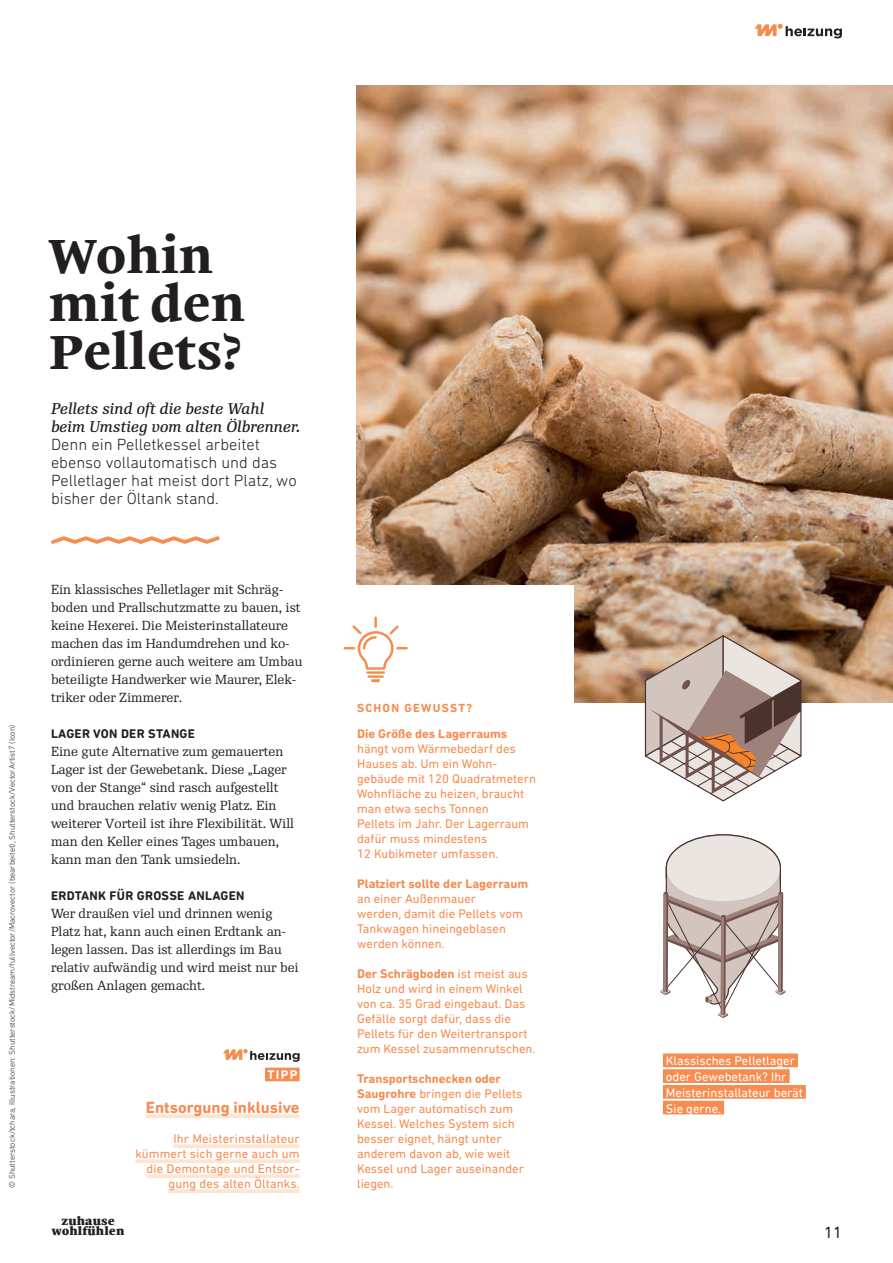
<style>
.page{position:relative;width:893px;height:1263px;background:#fff}
.page>*{position:absolute;margin:0;border:0;box-sizing:border-box;transform-origin:0 0}
.t1{font:700 48px/48px "Malabar LTW02";color:#231f20}
.t2{font:300 16.5px/18px "DIN Next Rounded LT Pro";color:#231f20}
.t3{font:700 16.5px "DIN Next Rounded LT Pro";color:#f68c50}
.t4{font:16.5px "DIN Next Rounded LT Pro";color:#231f20}
.t5{font:italic 15px/18px "Re Public Text";color:#231f20}
.t6{font:12.75px/15px "DIN Next Rounded LT Pro";color:#f68c50}
.t7{font:12.75px/18px "Re Public";color:#231f20}
.t8{font:12.75px/15.8px "DIN Next Rounded LT Pro";color:#fff}
.t9{font:700 12.75px "DIN Next Rounded LT Pro";color:#f68c50}
.t10{font:700 12.75px "DIN Next Rounded LT Pro";letter-spacing:.02em;color:#231f20}
.t11{font:700 12.75px "DIN Next Rounded LT Pro";color:#fff}
.t12{font:700 12px "DIN Next Rounded LT Pro";letter-spacing:.1em;color:#f68c50}
.t13{font:800 11.1px/10.2px "Malabar LTW02";letter-spacing:.01em;color:#231f20;text-align:center}
.t14{font:300 8.25px "DIN Next Rounded LT Pro";color:#231f20}
.s1{font-weight:700}
</style>
<div class="page">
<hr style="left:0;top:684px;width:1px;height:579px;background:#fee5d2">
<hr style="left:146px;top:1114px;width:154px;height:4px;background:#fee5d2">
<hr style="left:173px;top:1144px;width:127px;height:4px;background:#fee5d2">
<hr style="left:135px;top:1159px;width:165px;height:4px;background:#fee5d2">
<hr style="left:146px;top:1174px;width:154px;height:4px;background:#fee5d2">
<hr style="left:168px;top:1189px;width:132px;height:4px;background:#fee5d2">
<img style="left:357px;top:85px;width:536px;height:617px">
<div style="left:663px;top:1053px;width:135px;height:14px;background:#f68c50"></div>
<div style="left:663px;top:1069px;width:127px;height:14px;background:#f68c50"></div>
<div style="left:663px;top:1085px;width:143px;height:14px;background:#f68c50"></div>
<div style="left:663px;top:1101px;width:61px;height:13px;background:#f68c50"></div>
<svg style="left:51px;top:536px;width:169px;height:8px"></svg>
<svg style="left:644px;top:634px;width:160px;height:168px;background:#c0aca3"></svg>
<svg style="left:660px;top:834px;width:125px;height:184px"></svg>
<div style="left:335px;top:585px;width:238px;height:567px;background:#fff"></div>
<hr style="left:366px;top:671px;width:19px;height:3px;background:#f68c50">
<hr style="left:367px;top:675px;width:17px;height:3px;background:#f68c50">
<svg style="left:371px;top:679px;width:9px;height:3px"></svg>
<svg style="left:343px;top:616px;width:65px;height:54px"></svg>
<div style="left:265px;top:1067px;width:35px;height:14px;background:#f68c50"></div>
<svg style="left:223px;top:1049px;width:77px;height:13px"></svg>
<svg style="left:755px;top:24px;width:87px;height:14px"></svg>
<p class="t14" style="left:7px;top:1188px;width:465px;rotate:-90deg">© Shutterstock/tchara, Illustrationen: Shutterstock/Midstream/fullvector/Macrovector (bearbeitet), Shutterstock/VectorArtist7 (Icon)</p>
<h1 class="t1" style="left:49px;top:230px;width:198px">Wohin mit den<br>Pellets?</h1>
<p class="t5" style="left:51px;top:400px;width:251px">Pellets sind oft die beste Wahl beim Umstieg vom alten Ölbrenner.</p>
<p class="t2" style="left:51px;top:435px;width:247px">Denn ein Pelletkessel arbeitet ebenso vollautomatisch und das<br>Pelletlager hat meist dort Platz, wo bisher der Öltank stand.</p>
<p class="t7" style="left:51px;top:580px;width:253px">Ein klassisches Pelletlager mit Schräg&shy;boden und Prallschutzmatte zu bauen, ist keine Hexerei. Die Meisterinstallateure machen das im Handumdrehen und ko&shy;ordinieren gerne auch weitere am Umbau beteiligte Handwerker wie Maurer, Elek&shy;triker oder Zimmerer.</p>
<p class="t10" style="left:51px;top:726px;width:146px">LAGER VON DER STANGE</p>
<p class="t7" style="left:51px;top:742px;width:244px">Eine gute Alternative zum gemauerten Lager ist der Gewebetank. Diese „Lager von der Stange“ sind rasch aufgestellt und brauchen relativ wenig Platz. Ein weiterer Vorteil ist ihre Flexibilität. Will man den Keller eines Tages umbauen, kann man den Tank umsiedeln.</p>
<p class="t10" style="left:51px;top:888px;width:195px">ERDTANK FÜR GROSSE ANLAGEN</p>
<p class="t7" style="left:51px;top:905px;width:249px">Wer draußen viel und drinnen wenig Platz hat, kann auch einen Erdtank an&shy;legen lassen. Das ist allerdings im Bau relativ aufwändig und wird meist nur bei großen Anlagen gemacht.</p>
<p class="t11" style="left:267px;top:1068px;width:31px">TIPP</p>
<p class="t13" style="left:52px;top:1215px;width:74px">zuhause wohlfühlen</p>
<p class="t3" style="left:146px;top:1098px;width:155px">Entsorgung inklusive</p>
<p class="t6" style="left:135px;top:1131px;width:166px;text-align:right">Ihr Meisterinstallateur kümmert sich gerne auch um die Demontage und Entsor&shy;gung des alten Öltanks.</p>
<p class="t12" style="left:357px;top:701px;width:117px">SCHON GEWUSST?</p>
<p class="t9" style="left:357px;top:726px;width:152px">Die Größe des Lagerraums</p>
<p class="t6" style="left:357px;top:741px;width:180px">hängt vom Wärmebedarf des<br>Hauses ab. Um ein Wohn&shy;gebäude mit 120 Quadratmetern<br>Wohnfläche zu heizen, braucht man etwa sechs Tonnen<br>Pellets im Jahr. Der Lagerraum dafür muss mindestens<br>12 Kubikmeter umfassen.</p>
<p class="t9" style="left:357px;top:876px;width:172px">Platziert sollte der Lagerraum</p>
<p class="t6" style="left:357px;top:891px;width:167px">an einer Außenmauer werden, damit die Pellets vom<br>Tankwagen hineingeblasen werden können.</p>
<p class="t6" style="left:357px;top:966px;width:180px"><span class="s1">Der Schrägboden</span> ist meist aus<br>Holz und wird in einem Winkel von ca. 35 Grad eingebaut. Das<br>Gefälle sorgt dafür, dass die<br>Pellets für den Weitertransport zum Kessel zusammenrutschen.</p>
<p class="t6" style="left:357px;top:1071px;width:168px"><span class="s1">Transportschnecken oder<br>Saugrohre</span> bringen die Pellets vom Lager automatisch zum<br>Kessel. Welches System sich besser eignet, hängt unter anderem davon ab, wie weit<br>Kessel und Lager auseinander liegen.</p>
<p class="t8" style="left:666px;top:1053px;width:138px">Klassisches Pelletlager oder Gewebetank? Ihr<br>Meisterinstallateur berät<br>Sie gerne.</p>
<p class="t4" style="left:824px;top:1223px;width:19px">11</p>
</div>
